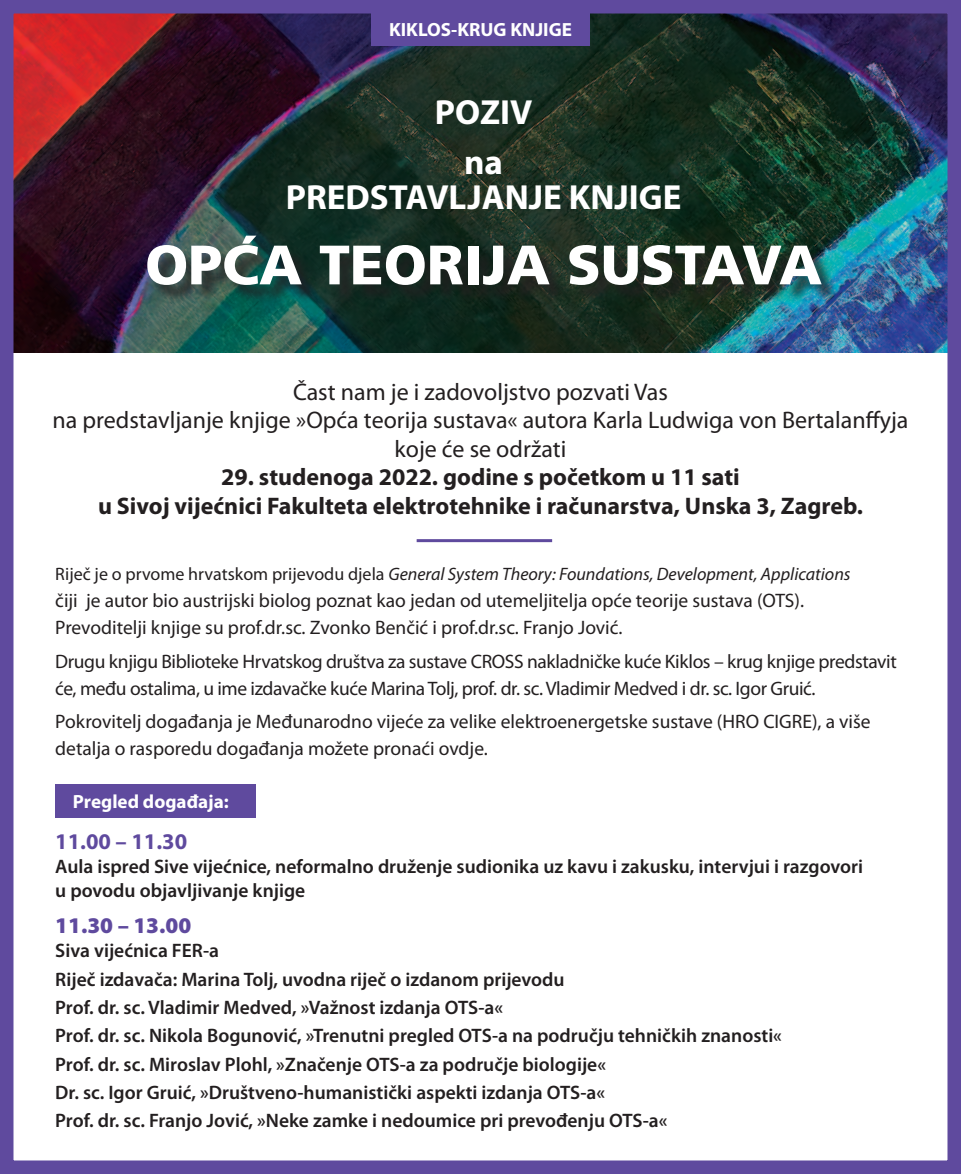
<style>
.page{position:relative;width:961px;height:1174px;background:#fff}
.page>*{position:absolute;margin:0;border:0;box-sizing:border-box;transform-origin:0 0}
.t1{font:900 55.35px "Frutiger";color:#fff}
.t2{font:700 34.95px/49.8px "Myriad Pro";color:#fff;text-align:center}
.t3{font:24px/28.5px "Myriad Pro";color:#231f20;text-align:center}
.t4{font:700 24px/28.5px "Myriad Pro";color:#231f20;text-align:center}
.t5{font:700 22.5px "Myriad Pro";color:#5f4a9e}
.t6{font:900 22.5px "Myriad Pro";color:#5f4a9e}
.t7{font:600 19.5px/28.2px "Myriad Pro";color:#231f20}
.t8{font:19.5px/27px "Myriad Pro";color:#231f20}
.t9{font:19.5px/27px "Myriad Pro";letter-spacing:-.02em;color:#231f20}
.t10{font:700 19.05px "Myriad Pro";color:#fff}
.t11{font:italic 18px "Myriad Pro";color:#231f20}
.s1{font-style:normal}
</style>
<div class="page">
<img style="left:15px;top:15px;width:931px;height:338px">
<div style="left:0;top:0;width:961px;height:1174px;border:14px solid #5f4a9e"></div>
<div style="left:371px;top:13px;width:219px;height:33px;background:#5f4a9e"></div>
<div style="left:55px;top:784px;width:201px;height:33px;background:#5f4a9e"></div>
<div style="left:150px;top:238px;width:689px;height:65px;background:#231f20;opacity:.75"></div>
<hr style="left:417px;top:539px;width:135px;height:3px;background:#5f4a9e">
<p class="t10" style="left:389px;top:18px;width:184px">KIKLOS-KRUG KNJIGE</p>
<h2 class="t2" style="left:435px;top:86px;width:99px">POZIV na</h2>
<h2 class="t2" style="left:286px;top:171px;width:397px">PREDSTAVLJANJE KNJIGE</h2>
<h1 class="t1" style="left:145px;top:231px;width:678px">OPĆA TEORIJA SUSTAVA</h1>
<p class="t3" style="left:53px;top:377px;width:857px">Čast nam je i zadovoljstvo pozvati Vas<br>na predstavljanje knjige »Opća teorija sustava« autora Karla Ludwiga von Bertalanffyja koje će se održati</p>
<p class="t4" style="left:98px;top:462px;width:766px">29. studenoga 2022. godine s početkom u 11 sati<br>u Sivoj vijećnici Fakulteta elektrotehnike i računarstva, Unska 3, Zagreb.</p>
<p class="t11" style="left:55px;top:563px;width:797px"><span class="s1">Riječ je o prvome hrvatskom prijevodu djela</span> General System Theory: Foundations, Development, Applications</p>
<p class="t8" style="left:55px;top:587px;width:750px">čiji je autor bio austrijski biolog poznat kao jedan od utemeljitelja opće teorije sustava (OTS).<br>Prevoditelji knjige su prof.dr.sc. Zvonko Benčić i prof.dr.sc. Franjo Jović.</p>
<p class="t9" style="left:55px;top:647px;width:843px">Drugu knjigu Biblioteke Hrvatskog društva za sustave CROSS nakladničke kuće Kiklos – krug knjige predstavit će, među ostalima, u ime izdavačke kuće Marina Tolj, prof. dr. sc. Vladimir Medved i dr. sc. Igor Gruić.</p>
<p class="t8" style="left:55px;top:708px;width:817px">Pokrovitelj događanja je Međunarodno vijeće za velike elektroenergetske sustave (HRO CIGRE), a više detalja o rasporedu događanja možete pronaći ovdje.</p>
<p class="t10" style="left:73px;top:789px;width:157px">Pregled događaja:</p>
<p class="t5" style="left:55px;top:826px;width:133px">11.00 – 11.30</p>
<p class="t7" style="left:55px;top:853px;width:809px;line-height:24px">Aula ispred Sive vijećnice, neformalno druženje sudionika uz kavu i zakusku, intervjui i razgovori u povodu objavljivanje knjige</p>
<p class="t6" style="left:55px;top:913px;width:138px">11.30 – 13.00</p>
<p class="t7" style="left:55px;top:936px;width:728px">Siva vijećnica FER-a<br>Riječ izdavača: Marina Tolj, uvodna riječ o izdanom prijevodu<br>Prof. dr. sc. Vladimir Medved, »Važnost izdanja OTS-a«<br>Prof. dr. sc. Nikola Bogunović, »Trenutni pregled OTS-a na području tehničkih znanosti« Prof. dr. sc. Miroslav Plohl, »Značenje OTS-a za područje biologije«<br>Dr. sc. Igor Gruić, »Društveno-humanistički aspekti izdanja OTS-a«<br>Prof. dr. sc. Franjo Jović, »Neke zamke i nedoumice pri prevođenju OTS-a«</p>
</div>
